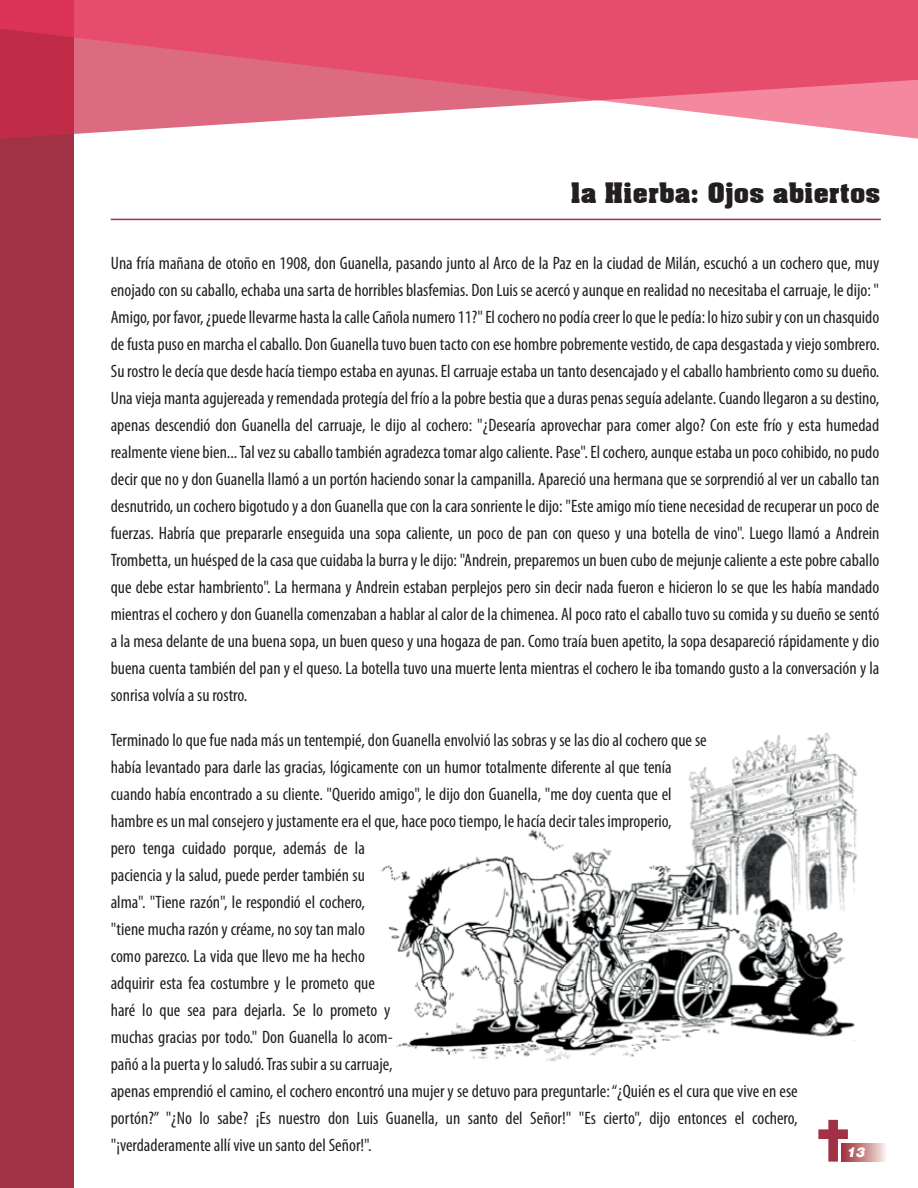
<style>
.page{position:relative;width:918px;height:1188px;background:#fff}
.page>*{position:absolute;margin:0;border:0;box-sizing:border-box;transform-origin:0 0}
.t1{font:30px "Aapex";color:#231f20}
.t2{font:condensed 18px/27px "Myriad Pro";color:#231f20;text-align:justify}
.t3{font:13.5px "Airbus Special";color:#fff}
</style>
<div class="page">
<div style="left:0;top:0;width:74px;height:1188px;background:#a13145"></div>
<svg style="left:0;top:0;width:918px;height:139px;background:#e56c85"></svg>
<svg style="left:818px;top:1120px;width:30px;height:42px"></svg>
<div style="left:842px;top:1144px;width:45px;height:18px;background:linear-gradient(to right,#9d2f37,#f7f0e9)"></div>
<hr style="left:111px;top:219px;width:770px;height:1px;background:#a13145">
<img style="left:380px;top:732px;width:478px;height:330px">
<h1 class="t1" style="left:571px;top:176px;width:312px">1a Hierba: Ojos abiertos</h1>
<p class="t2" style="left:111px;top:249px;width:770px">Una fría mañana de otoño en 1908, don Guanella, pasando junto al Arco de la Paz en la ciudad de Milán, escuchó a un cochero que, muy enojado con su caballo, echaba una sarta de horribles blasfemias. Don Luis se acercó y aunque en realidad no necesitaba el carruaje, le dijo: " Amigo, por favor, ¿puede llevarme hasta la calle Cañola numero 11?" El cochero no podía creer lo que le pedía: lo hizo subir y con un chasquido de fusta puso en marcha el caballo. Don Guanella tuvo buen tacto con ese hombre pobremente vestido, de capa desgastada y viejo sombrero.<br>Su rostro le decía que desde hacía tiempo estaba en ayunas. El carruaje estaba un tanto desencajado y el caballo hambriento como su dueño.<br>Una vieja manta agujereada y remendada protegía del frío a la pobre bestia que a duras penas seguía adelante. Cuando llegaron a su destino, apenas descendió don Guanella del carruaje, le dijo al cochero: "¿Desearía aprovechar para comer algo? Con este frío y esta humedad realmente viene bien... Tal vez su caballo también agradezca tomar algo caliente. Pase". El cochero, aunque estaba un poco cohibido, no pudo decir que no y don Guanella llamó a un portón haciendo sonar la campanilla. Apareció una hermana que se sorprendió al ver un caballo tan desnutrido, un cochero bigotudo y a don Guanella que con la cara sonriente le dijo: "Este amigo mío tiene necesidad de recuperar un poco de fuerzas. Habría que prepararle enseguida una sopa caliente, un poco de pan con queso y una botella de vino". Luego llamó a Andrein Trombetta, un huésped de la casa que cuidaba la burra y le dijo: "Andrein, preparemos un buen cubo de mejunje caliente a este pobre caballo que debe estar hambriento". La hermana y Andrein estaban perplejos pero sin decir nada fueron e hicieron lo se que les había mandado mientras el cochero y don Guanella comenzaban a hablar al calor de la chimenea. Al poco rato el caballo tuvo su comida y su dueño se sentó a la mesa delante de una buena sopa, un buen queso y una hogaza de pan. Como traía buen apetito, la sopa desapareció rápidamente y dio buena cuenta también del pan y el queso. La botella tuvo una muerte lenta mientras el cochero le iba tomando gusto a la conversación y la sonrisa volvía a su rostro.</p>
<p class="t2" style="left:111px;top:727px;width:689px;text-align:left">Terminado lo que fue nada más un tentempié, don Guanella envolvió las sobras y se las dio al cochero que se<br>había levantado para darle las gracias, lógicamente con un humor totalmente diferente al que tenía<br>cuando había encontrado a su cliente. "Querido amigo", le dijo don Guanella, "me doy cuenta que el<br>hambre es un mal consejero y justamente era el que, hace poco tiempo, le hacía decir tales improperio,<br>pero tenga cuidado porque, además de la<br>paciencia y la salud, puede perder también su<br>alma". "Tiene razón", le respondió el cochero,<br>"tiene mucha razón y créame, no soy tan malo<br>como parezco. La vida que llevo me ha hecho<br>adquirir esta fea costumbre y le prometo que<br>haré lo que sea para dejarla. Se lo prometo y<br>muchas gracias por todo." Don Guanella lo acom-<br>pañó a la puerta y lo saludó. Tras subir a su carruaje,<br>apenas emprendió el camino, el cochero encontró una mujer y se detuvo para preguntarle: “¿Quién es el cura que vive en ese portón?” "¿No lo sabe? ¡Es nuestro don Luis Guanella, un santo del Señor!" "Es cierto", dijo entonces el cochero, "¡verdaderamente allí vive un santo del Señor!".</p>
<p class="t3" style="left:846px;top:1145px;width:20px">13</p>
</div>
